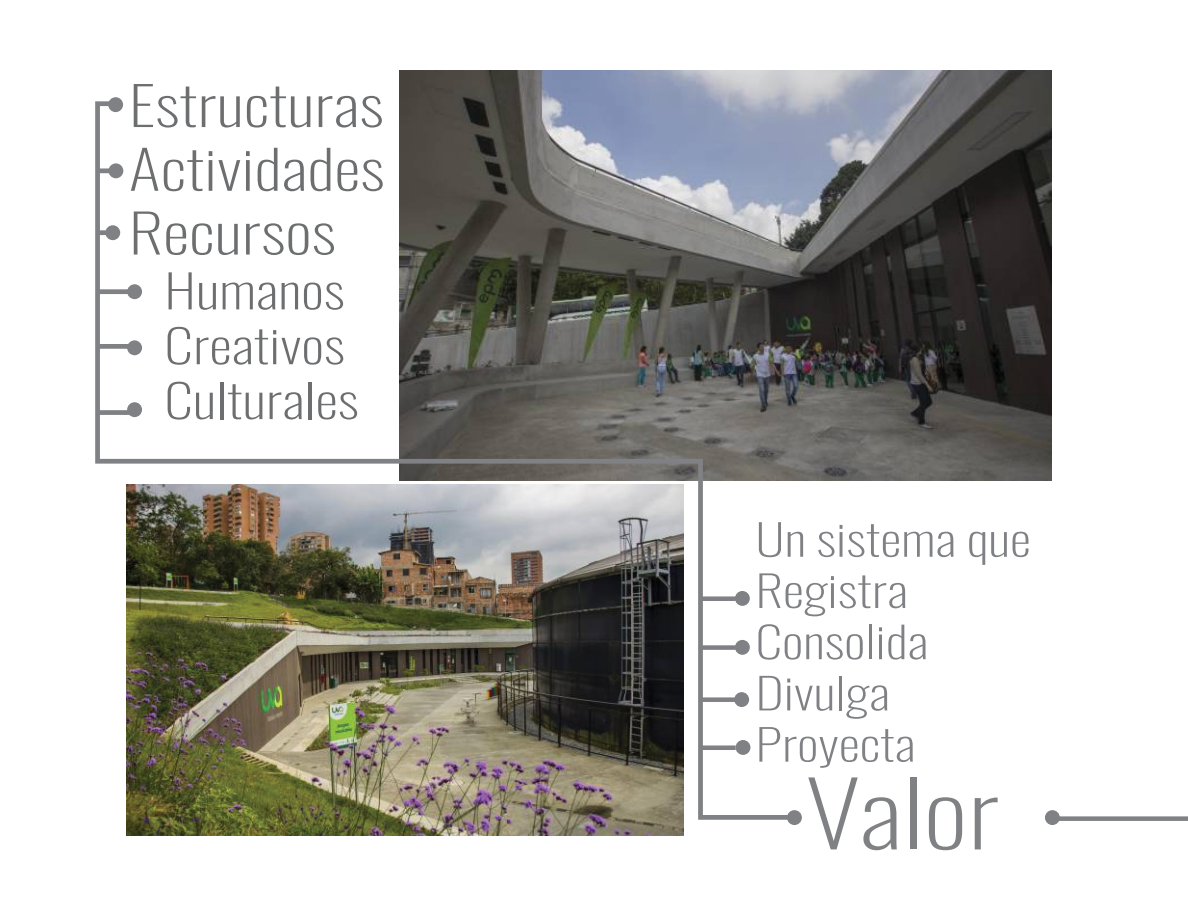
<style>
.page{position:relative;width:1188px;height:918px;background:#fff}
.page>*{position:absolute;margin:0;border:0;box-sizing:border-box;transform-origin:0 0}
.t1{font:200 88.8px "Oswald";color:#808184;scale:1.29 1}
.t2{font:200 53.1px/63.8px "Oswald";color:#6d6e70;text-align:justify;scale:1.29 1}
.t3{font:200 45.75px/54.9px "Oswald";color:#6d6e70;scale:1.29 1}
.t4{font:200 42.75px/51.2px "Oswald";color:#808184;scale:1.29 1}
</style>
<div class="page">
<img style="left:400px;top:70px;width:651px;height:410px">
<img style="left:127px;top:822px;width:557px;height:13px">
<img style="left:95px;top:99px;width:701px;height:723px">
<div style="left:108px;top:97px;width:15px;height:15px;background:#808184;border-radius:50%"></div>
<div style="left:127px;top:284px;width:15px;height:15px;background:#808184;border-radius:50%"></div>
<div style="left:127px;top:340px;width:15px;height:15px;background:#808184;border-radius:50%"></div>
<div style="left:127px;top:402px;width:15px;height:15px;background:#808184;border-radius:50%"></div>
<div style="left:108px;top:163px;width:15px;height:15px;background:#808184;border-radius:50%"></div>
<div style="left:105px;top:225px;width:15px;height:15px;background:#808184;border-radius:50%"></div>
<div style="left:735px;top:591px;width:15px;height:15px;background:#808184;border-radius:50%"></div>
<div style="left:735px;top:640px;width:15px;height:15px;background:#808184;border-radius:50%"></div>
<div style="left:734px;top:692px;width:15px;height:15px;background:#808184;border-radius:50%"></div>
<div style="left:736px;top:740px;width:14px;height:15px;background:#808184;border-radius:50%"></div>
<div style="left:787px;top:810px;width:15px;height:15px;background:#808184;border-radius:50%"></div>
<div style="left:1045px;top:810px;width:15px;height:15px;background:#808184;border-radius:50%"></div>
<div style="left:99px;top:168px;width:14px;height:5px;background:#808184"></div>
<div style="left:99px;top:230px;width:14px;height:5px;background:#808184"></div>
<div style="left:99px;top:289px;width:36px;height:5px;background:#808184"></div>
<div style="left:97px;top:344px;width:36px;height:5px;background:#808184"></div>
<div style="left:99px;top:410px;width:34px;height:5px;background:#808184"></div>
<div style="left:699px;top:596px;width:37px;height:5px;background:#808184"></div>
<div style="left:699px;top:645px;width:37px;height:5px;background:#808184"></div>
<div style="left:699px;top:697px;width:37px;height:5px;background:#808184"></div>
<div style="left:699px;top:745px;width:37px;height:5px;background:#808184"></div>
<div style="left:1052px;top:816px;width:136px;height:5px;background:#808184"></div>
<p class="t2" style="left:129px;top:67px;width:200px">Estructuras Actividades Recursos</p>
<p class="t3" style="left:164px;top:258px;width:152px">Humanos<br>Creativos<br>Culturales</p>
<p class="t4" style="left:755px;top:509px;width:215px">Un sistema que<br>Registra<br>Consolida<br>Divulga<br>Proyecta</p>
<h1 class="t1" style="left:806px;top:735px;width:152px">Valor</h1>
</div>
